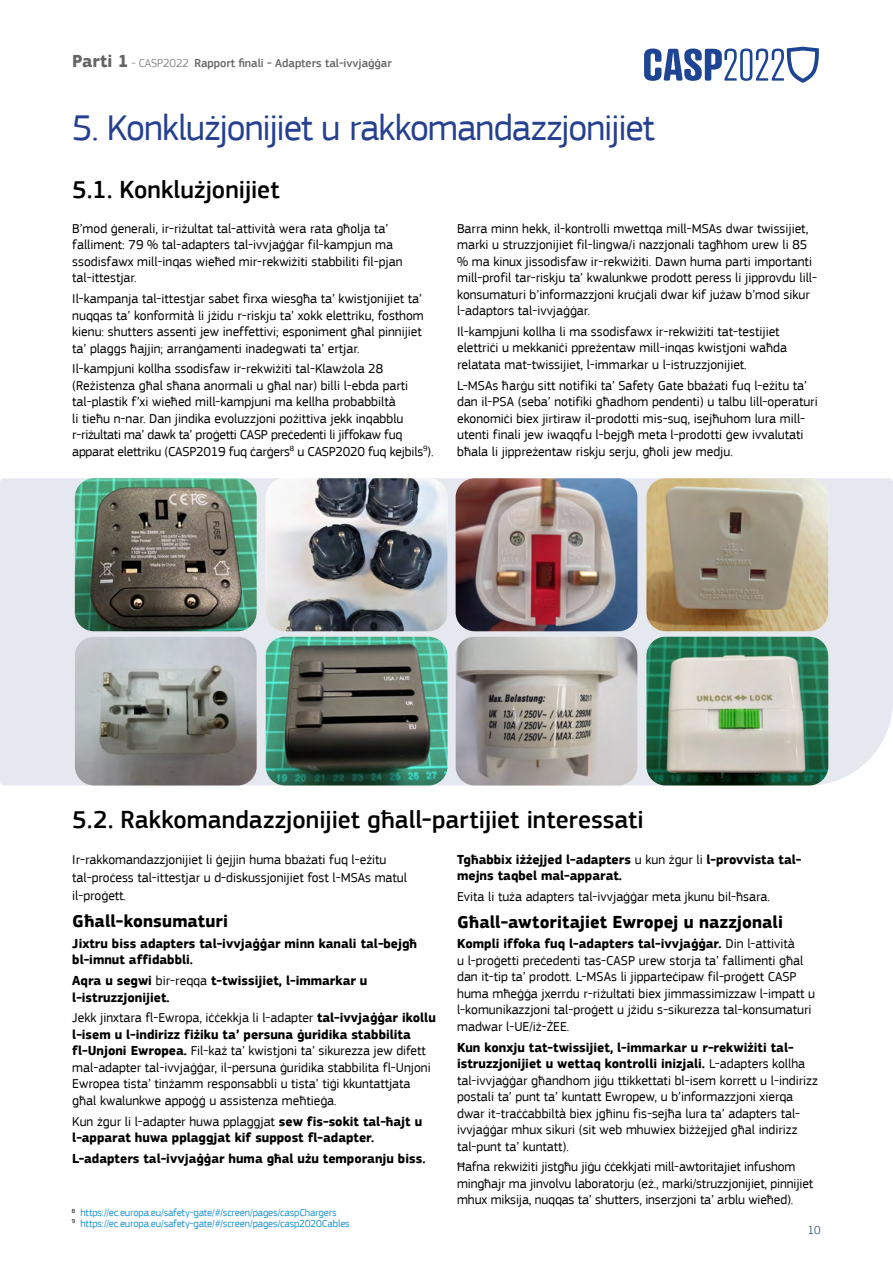
<style>
.page{position:relative;width:893px;height:1263px;background:#fff}
.page>*{position:absolute;margin:0;border:0;box-sizing:border-box;transform-origin:0 0}
.t1{font:37.5px "EC Square Sans Pro";letter-spacing:-.03em;color:#25408f}
.t2{font:500 25.5px "EC Square Sans Pro";color:#000}
.t3{font:700 18px "EC Square Sans Pro";letter-spacing:.005em;color:#000}
.t4{font:13.5px/16.5px "EC Square Sans Pro";color:#000}
.t5{font:700 13.5px/16.5px "EC Square Sans Pro";color:#000}
.t6{font:500 12px "EC Square Sans Pro";color:#636466}
.t7{font:300 12px "EC Square Sans Pro";color:#02405d}
.t8{font:10.5px/10.5px "EC Square Sans Pro";letter-spacing:-.015em;color:#2194d2}
.s1{font-weight:700;font-size:18px}
.s2{font-weight:300}
.s3{font-weight:400}
.s4{font-weight:700}
</style>
<div class="page">
<div style="left:0;top:478px;width:893px;height:307px;background:#e6e8ef"></div>
<img style="left:75px;top:478px;width:182px;height:153px">
<img style="left:456px;top:478px;width:181px;height:153px">
<img style="left:266px;top:478px;width:182px;height:153px">
<img style="left:646px;top:478px;width:182px;height:153px">
<img style="left:75px;top:637px;width:182px;height:148px">
<img style="left:456px;top:637px;width:181px;height:148px">
<img style="left:266px;top:637px;width:182px;height:148px">
<img style="left:646px;top:637px;width:182px;height:148px">
<svg style="left:644px;top:47px;width:175px;height:36px"></svg>
<p class="t6" style="left:72px;top:56px;width:321px"><span class="s1">Parti 1</span> <span class="s2">- CASP2022</span> Rapport finali - Adapters tal-ivvjaġġar</p>
<h1 class="t1" style="left:72px;top:105px;width:584px">5. Konklużjonijiet u rakkomandazzjonijiet</h1>
<h2 class="t2" style="left:72px;top:175px;width:209px">5.1. Konklużjonijiet</h2>
<p class="t4" style="left:457px;top:220px;width:361px">Barra minn hekk, il-kontrolli mwettqa mill-MSAs dwar twissijiet, marki u struzzjonijiet fil-lingwa/i nazzjonali tagħhom urew li 85 % ma kinux jissodisfaw ir-rekwiżiti. Dawn huma parti importanti mill-profil tar-riskju ta’ kwalunkwe prodott peress li jipprovdu lill&shy;konsumaturi b’informazzjoni kruċjali dwar kif jużaw b’mod sikur l-adaptors tal-ivvjaġġar.</p>
<p class="t4" style="left:457px;top:323px;width:331px">Il-kampjuni kollha li ma ssodisfawx ir-rekwiżiti tat-testijiet elettriċi u mekkaniċi ppreżentaw mill-inqas kwistjoni waħda relatata mat-twissijiet, l-immarkar u l-istruzzjonijiet.</p>
<p class="t4" style="left:457px;top:377px;width:362px">L-MSAs ħarġu sitt notifiki ta’ Safety Gate bbażati fuq l-eżitu ta’ dan il-PSA (seba’ notifiki għadhom pendenti) u talbu lill-operaturi ekonomiċi biex jirtiraw il-prodotti mis-suq, isejħuhom lura mill&shy;utenti finali jew iwaqqfu l-bejgħ meta l-prodotti ġew ivvalutati bħala li jippreżentaw riskju serju, għoli jew medju.</p>
<p class="t4" style="left:72px;top:220px;width:332px">B’mod ġenerali, ir-riżultat tal-attività wera rata għolja ta’ falliment: 79 % tal-adapters tal-ivvjaġġar fil-kampjun ma ssodisfawx mill-inqas wieħed mir-rekwiżiti stabbiliti fil-pjan tal-ittestjar.</p>
<p class="t4" style="left:72px;top:290px;width:353px">Il-kampanja tal-ittestjar sabet firxa wiesgħa ta’ kwistjonijiet ta’ nuqqas ta’ konformità li jżidu r-riskju ta’ xokk elettriku, fosthom kienu: shutters assenti jew ineffettivi; esponiment għal pinnijiet ta’ plaggs ħajjin; arranġamenti inadegwati ta’ ertjar.</p>
<p class="t4" style="left:72px;top:361px;width:363px">Il-kampjuni kollha ssodisfaw ir-rekwiżiti tal-Klawżola 28 (Reżistenza għal sħana anormali u għal nar) billi l-ebda parti tal-plastik f’xi wieħed mill-kampjuni ma kellha probabbiltà<br>li tieħu n-nar. Dan jindika evoluzzjoni pożittiva jekk inqabblu r-riżultati ma’ dawk ta’ proġetti CASP preċedenti li jiffokaw fuq apparat elettriku (CASP2019 fuq ċarġers<sup>8</sup> u CASP2020 fuq kejbils<sup>9</sup>).</p>
<h2 class="t2" style="left:72px;top:805px;width:573px">5.2. Rakkomandazzjonijiet għall-partijiet interessati</h2>
<p class="t4" style="left:72px;top:851px;width:336px;line-height:18px">Ir-rakkomandazzjonijiet li ġejjin huma bbażati fuq l-eżitu tal-proċess tal-ittestjar u d-diskussjonijiet fost l-MSAs matul il-proġett.</p>
<h3 class="t3" style="left:72px;top:910px;width:157px">Għall-konsumaturi</h3>
<p class="t5" style="left:72px;top:936px;width:346px">Jixtru biss adapters tal-ivvjaġġar minn kanali tal-bejgħ bl-imnut affidabbli.</p>
<p class="t5" style="left:72px;top:973px;width:297px">Aqra u segwi <span class="s3">bir-reqqa</span> t-twissijiet, l-immarkar u l-istruzzjonijiet.</p>
<p class="t4" style="left:72px;top:1010px;width:365px">Jekk jinxtara fl-Ewropa, iċċekkja li l-adapter <span class="s4">tal-ivvjaġġar ikollu l-isem u l-indirizz fiżiku ta’ persuna ġuridika stabbilita fl-Unjoni Ewropea.</span> Fil-każ ta’ kwistjoni ta’ sikurezza jew difett mal-adapter tal-ivvjaġġar, il-persuna ġuridika stabbilita fl-Unjoni Ewropea tista’ tinżamm responsabbli u tista’ tiġi kkuntattjata għal kwalunkwe appoġġ u assistenza meħtieġa.</p>
<p class="t5" style="left:72px;top:1113px;width:351px"><span class="s3">Kun żgur li l-adapter huwa pplaggjat</span> sew fis-sokit tal-ħajt u l-apparat huwa pplaggjat kif suppost fl-adapter.</p>
<p class="t5" style="left:72px;top:1150px;width:355px">L-adapters tal-ivvjaġġar huma għal użu temporanju biss.</p>
<p class="t5" style="left:457px;top:851px;width:346px">Tgħabbix iżżejjed l-adapters <span class="s3">u kun żgur li</span> l-provvista tal&shy;mejns taqbel mal-apparat.</p>
<p class="t4" style="left:457px;top:888px;width:314px">Evita li tuża adapters tal-ivvjaġġar meta jkunu bil-ħsara.</p>
<h3 class="t3" style="left:457px;top:911px;width:327px">Għall-awtoritajiet Ewropej u nazzjonali</h3>
<p class="t4" style="left:457px;top:936px;width:359px"><span class="s4">Kompli iffoka fuq l-adapters tal-ivvjaġġar.</span> Din l-attività<br>u l-proġetti preċedenti tas-CASP urew storja ta’ fallimenti għal dan it-tip ta’ prodott. L-MSAs li jipparteċipaw fil-proġett CASP huma mħeġġa jxerrdu r-riżultati biex jimmassimizzaw l-impatt u l-komunikazzjoni tal-proġett u jżidu s-sikurezza tal-konsumaturi madwar l-UE/iż-ŻEE.</p>
<p class="t4" style="left:457px;top:1039px;width:362px"><span class="s4">Kun konxju tat-twissijiet, l-immarkar u r-rekwiżiti tal&shy;istruzzjonijiet u wettaq kontrolli inizjali.</span> L-adapters kollha tal-ivvjaġġar għandhom jiġu ttikkettati bl-isem korrett u l-indirizz postali ta’ punt ta’ kuntatt Ewropew, u b’informazzjoni xierqa dwar it-traċċabbiltà biex jgħinu fis-sejħa lura ta’ adapters tal&shy;ivvjaġġar mhux sikuri (sit web mhuwiex biżżejjed għal indirizz tal-punt ta’ kuntatt).</p>
<p class="t4" style="left:457px;top:1159px;width:358px">Ħafna rekwiżiti jistgħu jiġu ċċekkjati mill-awtoritajiet infushom mingħajr ma jinvolvu laboratorju (eż., marki/struzzjonijiet, pinnijiet mhux miksija, nuqqas ta’ shutters, inserzjoni ta’ arblu wieħed).</p>
<p class="t8" style="left:72px;top:1207px;width:279px"><sup>8</sup> https://ec.europa.eu/safety-gate/#/screen/pages/caspChargers<br><sup>9</sup> https://ec.europa.eu/safety-gate/#/screen/pages/casp2020Cables</p>
<p class="t7" style="left:808px;top:1223px;width:14px">10</p>
</div>
